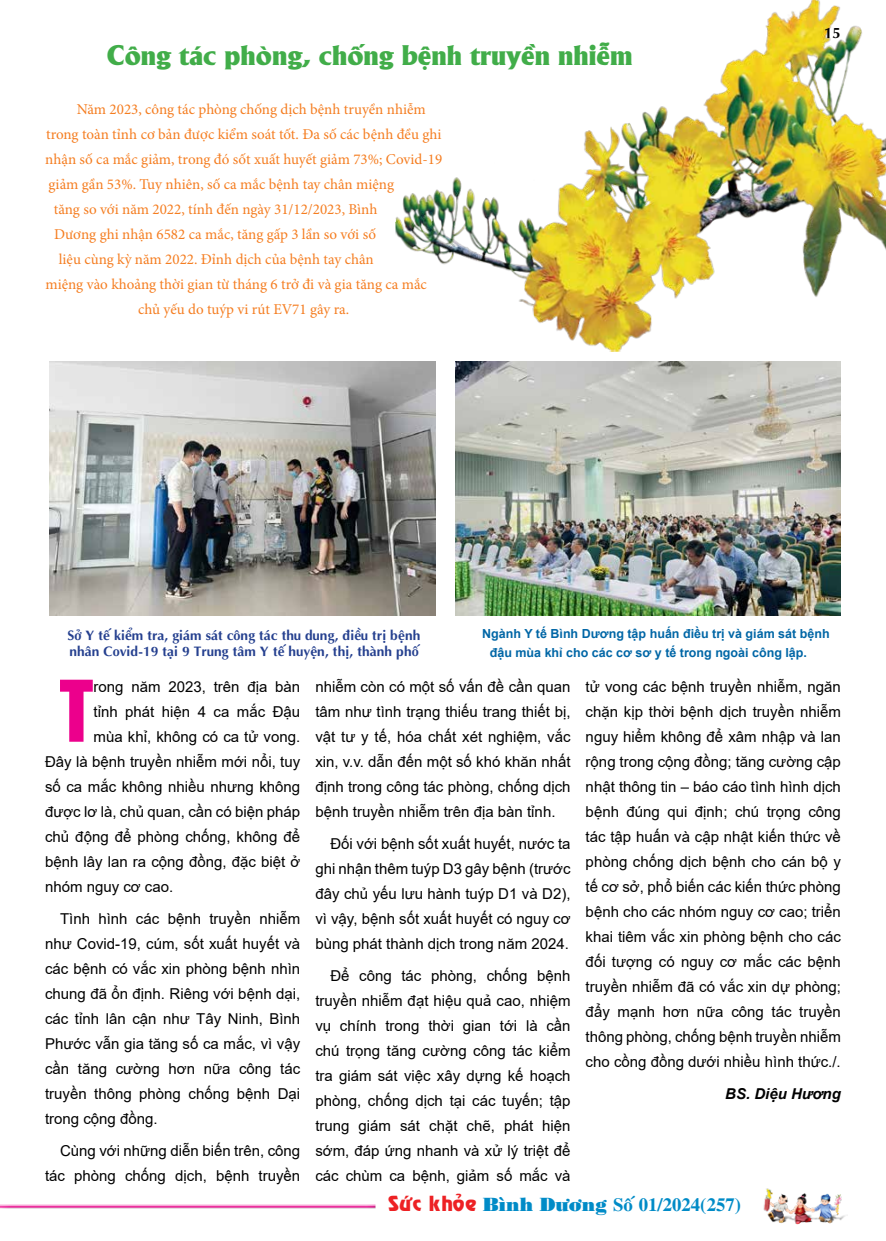
<style>
.page{position:relative;width:886px;height:1241px;background:#fff}
.page>*{position:absolute;margin:0;border:0;box-sizing:border-box;transform-origin:0 0}
.t1{font:77.5px "UTM Helvet Ins";color:#ec008c}
.t2{font:27.5px "UTM Alberta Heavy";color:#41ad49}
.t3{font:18.75px "VNI Times Bold";color:#008bc7}
.t4{font:15px/25px "Arial";color:#000;text-align:justify}
.t5{font:15px "Minion Pro";color:#f57d20}
.t6{font:italic 700 15px "Arial";color:#000}
.t7{font:700 15px "UTM Aptima";color:#000}
.t8{font:700 13.75px/16.5px "UTM Aptima";color:#25408f}
.t9{font:700 12.5px/18.8px "Arial";color:#0066a6}
.s1{font-family:"VNI Revue Bold";color:#ed2124}
.s2{font-family:"VNI Bodon Poster"}
</style>
<div class="page">
<img style="left:763px;top:1188px;width:82px;height:37px">
<div style="left:0;top:1198px;width:385px;height:19px;background:#000;opacity:.75"></div>
<img style="left:50px;top:361px;width:385px;height:254px">
<img style="left:395px;top:0;width:491px;height:352px">
<img style="left:455px;top:362px;width:386px;height:253px">
<h2 class="t2" style="left:107px;top:34px;width:527px">Công tác phòng, chống bệnh truyền nhiễm</h2>
<p class="t5" style="left:77px;top:99px;width:351px">Năm 2023, công tác phòng chống dịch bệnh truyền nhiễm</p>
<p class="t5" style="left:46px;top:124px;width:397px">trong toàn tỉnh cơ bản được kiểm soát tốt. Đa số các bệnh đều ghi</p>
<p class="t5" style="left:45px;top:149px;width:398px">nhận số ca mắc giảm, trong đó sốt xuất huyết giảm 73%; Covid-19</p>
<p class="t5" style="left:49px;top:174px;width:347px">giảm gần 53%. Tuy nhiên, số ca mắc bệnh tay chân miệng</p>
<p class="t5" style="left:54px;top:199px;width:325px">tăng so với năm 2022, tính đến ngày 31/12/2023, Bình</p>
<p class="t5" style="left:54px;top:224px;width:323px">Dương ghi nhận 6582 ca mắc, tăng gấp 3 lần so với số</p>
<p class="t5" style="left:59px;top:249px;width:316px">liệu cùng kỳ năm 2022. Đỉnh dịch của bệnh tay chân</p>
<p class="t5" style="left:46px;top:274px;width:383px">miệng vào khoảng thời gian từ tháng 6 trở đi và gia tăng ca mắc</p>
<p class="t5" style="left:138px;top:299px;width:213px">chủ yếu do tuýp vi rút EV71 gây ra.</p>
<p class="t7" style="left:824px;top:22px;width:18px">15</p>
<p class="t8" style="left:68px;top:625px;width:354px">Sở Y tế kiểm tra, giám sát công tác thu dung, điều trị bệnh nhân Covid-19 tại 9 Trung tâm Y tế huyện, thị, thành phố</p>
<p class="t9" style="left:490px;top:624px;width:341px;text-indent:-8px">Ngành Y tế Bình Dương tập huấn điều trị và giám sát bệnh đậu mùa khỉ cho các cơ sơ y tế trong ngoài công lập.</p>
<h1 class="t1" style="left:59px;top:647px;width:36px">T</h1>
<p class="t4" style="left:94px;top:673px;width:208px">rong năm 2023, trên địa bàn</p>
<p class="t4" style="left:94px;top:698px;width:208px">tỉnh phát hiện 4 ca mắc Đậu</p>
<p class="t4" style="left:94px;top:723px;width:208px">mùa khỉ, không có ca tử vong.</p>
<p class="t4" style="left:45px;top:748px;width:257px">Đây là bệnh truyền nhiễm mới nổi, tuy</p>
<p class="t4" style="left:45px;top:773px;width:257px">số ca mắc không nhiều nhưng không</p>
<p class="t4" style="left:45px;top:798px;width:257px">được lơ là, chủ quan, cần có biện pháp</p>
<p class="t4" style="left:45px;top:823px;width:257px">chủ động để phòng chống, không để</p>
<p class="t4" style="left:45px;top:848px;width:257px">bệnh lây lan ra cộng đồng, đặc biệt ở</p>
<p class="t4" style="left:45px;top:873px;width:130px">nhóm nguy cơ cao.</p>
<p class="t4" style="left:45px;top:905px;width:257px;text-indent:15px">Tình hình các bệnh truyền nhiễm như Covid-19, cúm, sốt xuất huyết và các bệnh có vắc xin phòng bệnh nhìn chung đã ổn định. Riêng với bệnh dại, các tỉnh lân cận như Tây Ninh, Bình Phước vẫn gia tăng số ca mắc, vì vậy cần tăng cường hơn nữa công tác truyền thông phòng chống bệnh Dại trong cộng đồng.</p>
<p class="t4" style="left:45px;top:1138px;width:257px;text-align:right">Cùng với những diễn biến trên, công tác phòng chống dịch, bệnh truyền</p>
<p class="t4" style="left:315px;top:673px;width:257px">nhiễm còn có một số vấn đề cần quan tâm như tình trạng thiếu trang thiết bị, vật tư y tế, hóa chất xét nghiệm, vắc xin, v.v. dẫn đến một số khó khăn nhất định trong công tác phòng, chống dịch bệnh truyền nhiễm trên địa bàn tỉnh.</p>
<p class="t4" style="left:315px;top:831px;width:257px;text-indent:15px">Đối với bệnh sốt xuất huyết, nước ta ghi nhận thêm tuýp D3 gây bệnh (trước đây chủ yếu lưu hành tuýp D1 và D2), vì vậy, bệnh sốt xuất huyết có nguy cơ bùng phát thành dịch trong năm 2024.</p>
<p class="t4" style="left:315px;top:963px;width:257px;text-indent:15px">Để công tác phòng, chống bệnh truyền nhiễm đạt hiệu quả cao, nhiệm vụ chính trong thời gian tới là cần chú trọng tăng cường công tác kiểm tra giám sát việc xây dựng kế hoạch phòng, chống dịch tại các tuyến; tập trung giám sát chặt chẽ, phát hiện sớm, đáp ứng nhanh và xử lý triệt để các chùm ca bệnh, giảm số mắc và</p>
<p class="t4" style="left:586px;top:674px;width:257px">tử vong các bệnh truyền nhiễm, ngăn chặn kịp thời bệnh dịch truyền nhiễm nguy hiểm không để xâm nhập và lan rộng trong cộng đồng; tăng cường cập nhật thông tin – báo cáo tình hình dịch bệnh đúng qui định; chú trọng công tác tập huấn và cập nhật kiến thức về phòng chống dịch bệnh cho cán bộ y tế cơ sở, phổ biến các kiến thức phòng bệnh cho các nhóm nguy cơ cao; triển khai tiêm vắc xin phòng bệnh cho các đối tượng có nguy cơ mắc các bệnh truyền nhiễm đã có vắc xin dự phòng; đẩy mạnh hơn nữa công tác truyền thông phòng, chống bệnh truyền nhiễm cho cồng đồng dưới nhiều hình thức./.</p>
<p class="t6" style="left:725px;top:1083px;width:117px">BS. Diệu Hương</p>
<p class="t3" style="left:388px;top:1189px;width:354px"><span class="s1">Söùc khoûe</span> <span class="s2">Bình Döông</span> Soá 01/2024(257)</p>
</div>
